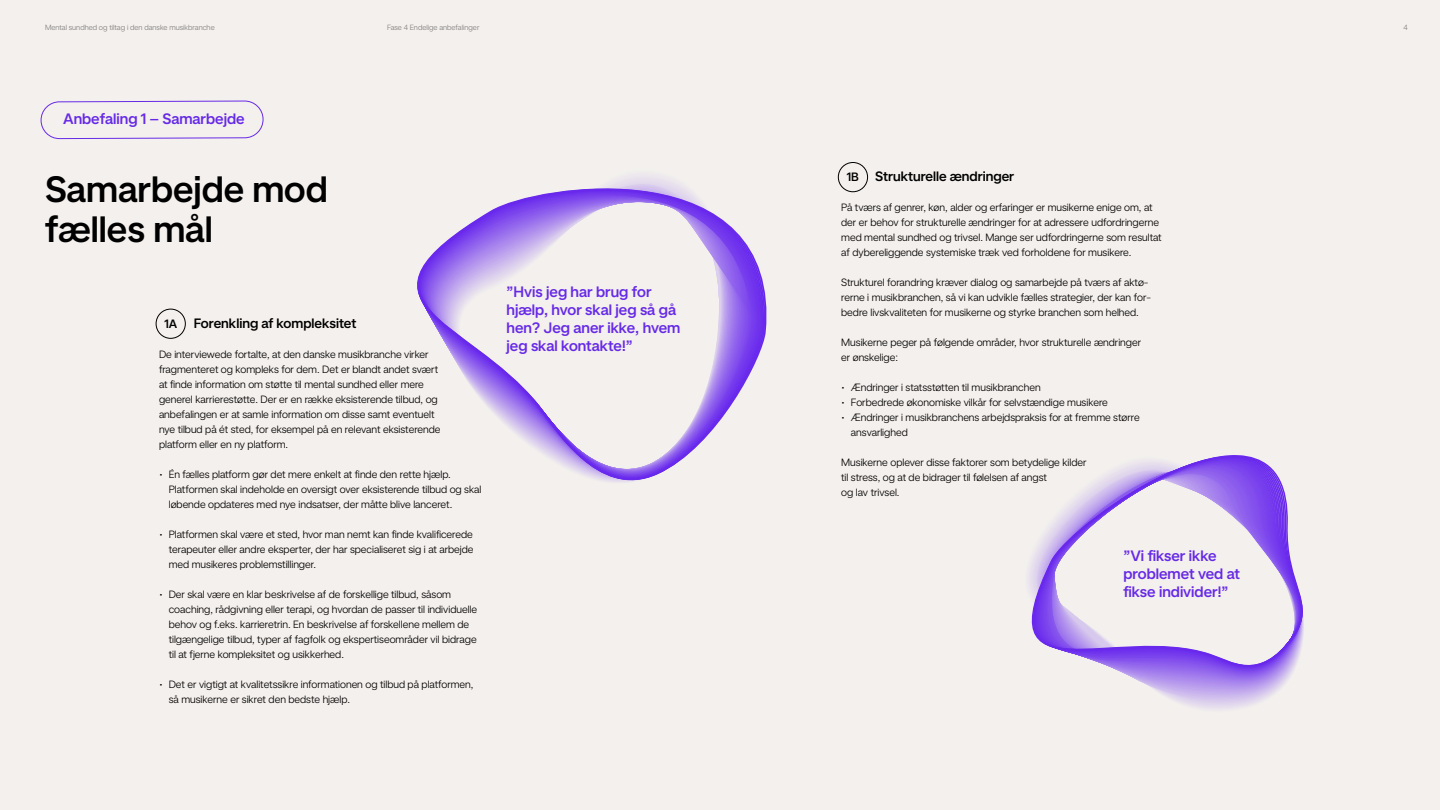
<style>
.page{position:relative;width:1440px;height:810px;background:#f4f0ed}
.page>*{position:absolute;margin:0;border:0;box-sizing:border-box;transform-origin:0 0}
.t1{font:700 36.38px/40.4px "Universal Sans Display";color:#000}
.t2{font:700 15px/18px "Universal Sans Display";color:#662ae6}
.t3{font:700 13.5px "Universal Sans Display";color:#000}
.t4{font:300 10.5px/15px "Universal Sans Display";color:#000}
.t5{font:300 7.5px "Universal Sans Display";color:#808080}
.s1{font-size:12px}
</style>
<div class="page">
<svg style="left:1029px;top:455px;width:275px;height:249px"></svg>
<svg style="left:417px;top:177px;width:350px;height:305px"></svg>
<svg style="left:40px;top:101px;width:224px;height:38px"></svg>
<div style="left:156px;top:309px;width:29px;height:29px;border:1px solid #000;border-radius:50%"></div>
<div style="left:838px;top:162px;width:30px;height:30px;border:1px solid #000;border-radius:50%"></div>
<p class="t5" style="left:45px;top:23px;width:171px">Mental sundhed og tiltag i den danske musikbranche</p>
<p class="t5" style="left:387px;top:23px;width:94px">Fase 4 Endelige anbefalinger</p>
<p class="t5" style="left:1403px;top:23px;width:6px">4</p>
<h2 class="t2" style="left:63px;top:110px;width:183px">Anbefaling 1 – Samarbejde</h2>
<h1 class="t1" style="left:45px;top:169px;width:284px">Samarbejde mod fælles mål</h1>
<p class="t3" style="left:164px;top:316px;width:194px"><span class="s1">1A</span> Forenkling af kompleksitet</p>
<p class="t4" style="left:159px;top:347px;width:283px">De interviewede fortalte, at den danske musikbranche virker fragmenteret og kompleks for dem. Det er blandt andet svært at finde information om støtte til mental sundhed eller mere generel karrierestøtte. Der er en række eksisterende tilbud, og anbefalingen er at samle information om disse samt eventuelt nye tilbud på ét sted, for eksempel på en relevant eksisterende platform eller en ny platform.</p>
<p class="t4" style="left:169px;top:467px;width:314px;text-indent:-10px">• Én fælles platform gør det mere enkelt at finde den rette hjælp.<br>Platformen skal indeholde en oversigt over eksisterende tilbud og skal løbende opdateres med nye indsatser, der måtte blive lanceret.</p>
<p class="t4" style="left:169px;top:527px;width:306px;text-align:justify;text-indent:-10px">• Platformen skal være et sted, hvor man nemt kan finde kvalificerede terapeuter eller andre eksperter, der har specialiseret sig i at arbejde med musikeres problemstillinger.</p>
<p class="t4" style="left:169px;top:587px;width:310px;text-indent:-10px">• Der skal være en klar beskrivelse af de forskellige tilbud, såsom coaching, rådgivning eller terapi, og hvordan de passer til individuelle behov og f.eks. karrieretrin. En beskrivelse af forskellene mellem de tilgængelige tilbud, typer af fagfolk og ekspertiseområder vil bidrage til at fjerne kompleksitet og usikkerhed.</p>
<p class="t4" style="left:169px;top:677px;width:306px;text-indent:-10px">• Det er vigtigt at kvalitetssikre informationen og tilbud på platformen, så musikerne er sikret den bedste hjælp.</p>
<h2 class="t2" style="left:507px;top:283px;width:175px">”Hvis jeg har brug for hjælp, hvor skal jeg så gå hen? Jeg aner ikke, hvem jeg skal kontakte!”</h2>
<p class="t3" style="left:847px;top:169px;width:169px"><span class="s1">1B</span> Strukturelle ændringer</p>
<p class="t4" style="left:841px;top:200px;width:322px">På tværs af genrer, køn, alder og erfaringer er musikerne enige om, at der er behov for strukturelle ændringer for at adressere udfordringerne med mental sundhed og trivsel. Mange ser udfordringerne som resultat af dybereliggende systemiske træk ved forholdene for musikere.</p>
<p class="t4" style="left:841px;top:275px;width:311px">Strukturel forandring kræver dialog og samarbejde på tværs af aktø&shy;rerne i musikbranchen, så vi kan udvikle fælles strategier, der kan for&shy;bedre livskvaliteten for musikerne og styrke branchen som helhed.</p>
<p class="t4" style="left:841px;top:335px;width:301px">Musikerne peger på følgende områder, hvor strukturelle ændringer er ønskelige:</p>
<p class="t4" style="left:841px;top:380px;width:201px">• Ændringer i statsstøtten til musikbranchen</p>
<p class="t4" style="left:841px;top:395px;width:268px">• Forbedrede økonomiske vilkår for selvstændige musikere</p>
<p class="t4" style="left:851px;top:410px;width:290px;text-indent:-10px">• Ændringer i musikbranchens arbejdspraksis for at fremme større ansvarlighed</p>
<p class="t4" style="left:841px;top:455px;width:247px">Musikerne oplever disse faktorer som betydelige kilder til stress, og at de bidrager til følelsen af angst<br>og lav trivsel.</p>
<h2 class="t2" style="left:1123px;top:547px;width:118px">”Vi fikser ikke problemet ved at fikse individer!”</h2>
</div>
